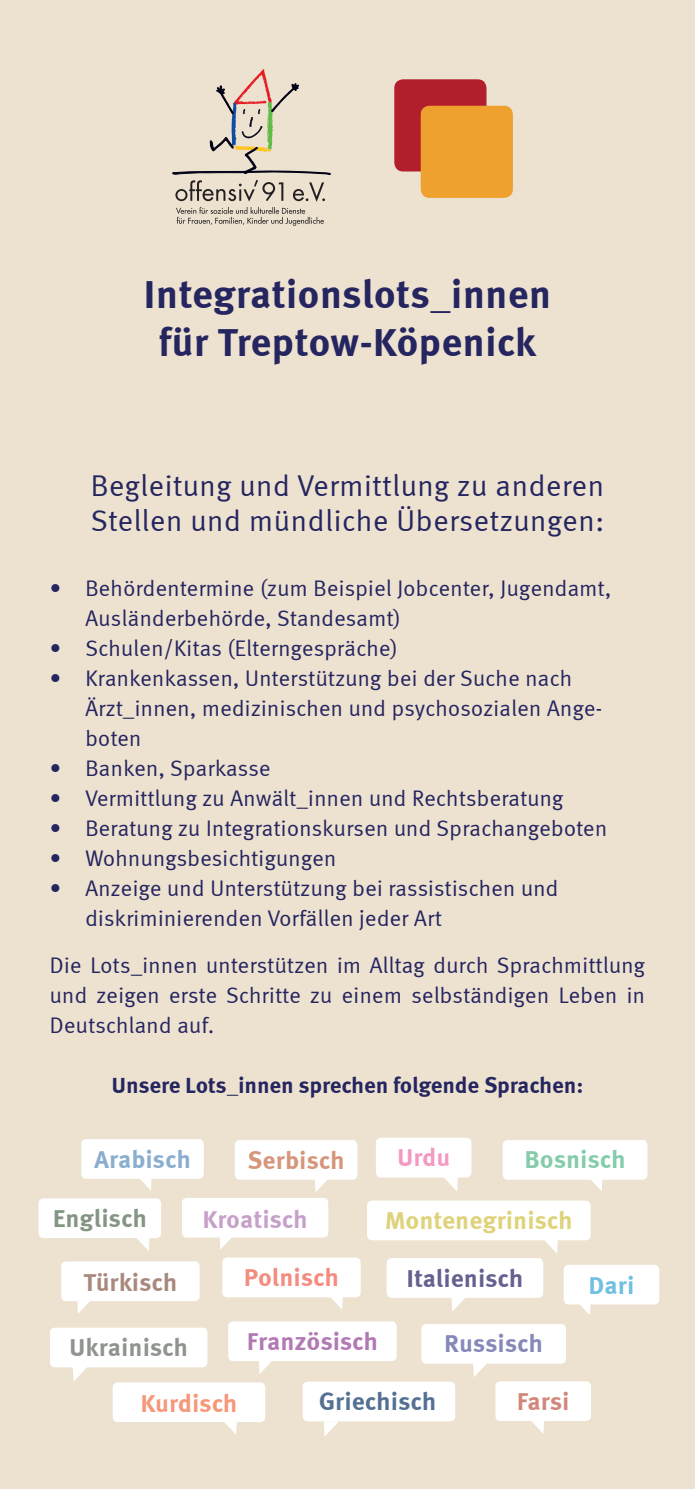
<style>
.page{position:relative;width:695px;height:1489px;background:#fff}
.page>*{position:absolute;margin:0;border:0;box-sizing:border-box;transform-origin:0 0}
.t1{font:700 40px "Meta Correspondence";color:#252560}
.t2{font:30px/35px "Meta Correspondence";color:#252560}
.t3{font:700 25px "Meta Correspondence";color:#ded37a}
.t4{font:700 25px "Meta Correspondence";color:#656190}
.t5{font:700 25px "Meta Correspondence";letter-spacing:-.005em;color:#b279b4}
.t6{font:700 25px "Meta Correspondence";color:#547194}
.t7{font:700 25px "Meta Correspondence";letter-spacing:-.005em;color:#8f958e}
.t8{font:700 25px "Meta Correspondence";letter-spacing:-.005em;color:#c7a0c9}
.t9{font:700 25px "Meta Correspondence";letter-spacing:-.01em;color:#f6977a}
.t10{font:700 25px "Meta Correspondence";letter-spacing:-.01em;color:#8688ba}
.t11{font:700 25px "Meta Correspondence";letter-spacing:-.005em;color:#84ccab}
.t12{font:700 25px "Meta Correspondence";letter-spacing:-.01em;color:#a8897d}
.t13{font:700 25px "Meta Correspondence";letter-spacing:-.005em;color:#f48c80}
.t14{font:700 25px "Meta Correspondence";letter-spacing:-.005em;color:#849584}
.t15{font:700 25px "Meta Correspondence";letter-spacing:-.005em;color:#8aaecf}
.t16{font:700 25px "Meta Correspondence";letter-spacing:-.005em;color:#d6967c}
.t17{font:700 25px "Meta Correspondence";letter-spacing:-.01em;color:#d1887a}
.t18{font:700 25px "Meta Correspondence";color:#71c0e1}
.t19{font:700 25px "Meta Correspondence";color:#f499c2}
.t20{font:22.5px/30px "Meta Correspondence";letter-spacing:-.01em;color:#252560}
.t21{font:700 22.5px "Meta Correspondence";letter-spacing:-.01em;color:#252560}
</style>
<div class="page">
<div style="left:0;top:0;width:694px;height:1488px;background:#ede2d0"></div>
<div style="left:302px;top:1381px;width:153px;height:40px;background:#fff;border-radius:5px"></div>
<svg style="left:324px;top:1421px;width:15px;height:15px"></svg>
<div style="left:563px;top:1264px;width:96px;height:40px;background:#fff;border-radius:5px"></div>
<svg style="left:575px;top:1304px;width:15px;height:11px"></svg>
<div style="left:113px;top:1382px;width:152px;height:39px;background:#fff;border-radius:5px"></div>
<svg style="left:221px;top:1421px;width:16px;height:13px"></svg>
<div style="left:386px;top:1257px;width:157px;height:40px;background:#fff;border-radius:5px"></div>
<svg style="left:451px;top:1297px;width:15px;height:14px"></svg>
<div style="left:421px;top:1323px;width:145px;height:40px;background:#fff;border-radius:5px"></div>
<svg style="left:473px;top:1363px;width:15px;height:14px"></svg>
<div style="left:376px;top:1137px;width:95px;height:40px;background:#fff;border-radius:5px"></div>
<svg style="left:442px;top:1177px;width:16px;height:14px"></svg>
<div style="left:50px;top:1327px;width:157px;height:40px;background:#fff;border-radius:5px"></div>
<svg style="left:73px;top:1367px;width:15px;height:14px"></svg>
<div style="left:502px;top:1139px;width:145px;height:40px;background:#fff;border-radius:5px"></div>
<svg style="left:587px;top:1179px;width:15px;height:12px"></svg>
<div style="left:228px;top:1321px;width:168px;height:39px;background:#fff;border-radius:5px"></div>
<svg style="left:259px;top:1360px;width:15px;height:13px"></svg>
<div style="left:495px;top:1381px;width:96px;height:39px;background:#fff;border-radius:5px"></div>
<svg style="left:529px;top:1420px;width:15px;height:13px"></svg>
<div style="left:222px;top:1257px;width:138px;height:40px;background:#fff;border-radius:5px"></div>
<svg style="left:327px;top:1297px;width:16px;height:12px"></svg>
<div style="left:61px;top:1261px;width:138px;height:39px;background:#fff;border-radius:5px"></div>
<svg style="left:77px;top:1300px;width:15px;height:13px"></svg>
<div style="left:182px;top:1197px;width:146px;height:40px;background:#fff;border-radius:5px"></div>
<svg style="left:219px;top:1237px;width:16px;height:12px"></svg>
<div style="left:39px;top:1198px;width:122px;height:39px;background:#fff;border-radius:5px"></div>
<svg style="left:134px;top:1237px;width:15px;height:13px"></svg>
<div style="left:81px;top:1138px;width:123px;height:40px;background:#fff;border-radius:5px"></div>
<svg style="left:136px;top:1178px;width:16px;height:12px"></svg>
<div style="left:235px;top:1139px;width:122px;height:40px;background:#fff;border-radius:5px"></div>
<svg style="left:314px;top:1179px;width:16px;height:13px"></svg>
<div style="left:367px;top:1200px;width:223px;height:40px;background:#fff;border-radius:5px"></div>
<svg style="left:542px;top:1240px;width:15px;height:13px"></svg>
<div style="left:394px;top:79px;width:92px;height:92px;background:#b11e2c;border-radius:9px"></div>
<div style="left:420px;top:106px;width:93px;height:92px;background:#eea12e;border-radius:9px"></div>
<svg style="left:172px;top:69px;width:159px;height:157px"></svg>
<p class="t1" style="left:143px;top:270px;width:409px">Integrationslots_innen</p>
<p class="t1" style="left:158px;top:318px;width:379px">für Treptow-Köpenick</p>
<p class="t2" style="left:90px;top:467px;width:515px">Begleitung und Vermittlung zu anderen<br>Stellen und mündliche Übersetzungen:</p>
<p class="t20" style="left:85px;top:572px;width:528px;text-indent:-35px">• Behördentermine (zum Beispiel Jobcenter, Jugendamt,<br>Ausländerbehörde, Standesamt)</p>
<p class="t20" style="left:50px;top:632px;width:350px">• Schulen/Kitas (Elterngespräche)</p>
<p class="t20" style="left:85px;top:662px;width:518px;text-indent:-35px">• Krankenkassen, Unterstützung bei der Suche nach<br>Ärzt_innen, medizinischen und psychosozialen Ange&shy;boten</p>
<p class="t20" style="left:50px;top:752px;width:222px">• Banken, Sparkasse</p>
<p class="t20" style="left:50px;top:782px;width:515px">• Vermittlung zu Anwält_innen und Rechtsberatung</p>
<p class="t20" style="left:50px;top:812px;width:559px">• Beratung zu Integrationskursen und Sprachangeboten</p>
<p class="t20" style="left:50px;top:842px;width:288px">• Wohnungsbesichtigungen</p>
<p class="t20" style="left:85px;top:872px;width:475px;text-indent:-35px">• Anzeige und Unterstützung bei rassistischen und diskriminierenden Vorfällen jeder Art</p>
<p class="t20" style="left:50px;top:949px;width:597px;text-align:justify">Die Lots_innen unterstützen im Alltag durch Sprachmittlung und zeigen erste Schritte zu einem selbständigen Leben in Deutschland auf.</p>
<p class="t21" style="left:112px;top:1071px;width:473px">Unsere Lots_innen sprechen folgende Sprachen:</p>
<p class="t15" style="left:94px;top:1144px;width:98px">Arabisch</p>
<p class="t16" style="left:247px;top:1145px;width:99px">Serbisch</p>
<p class="t19" style="left:397px;top:1142px;width:55px">Urdu</p>
<p class="t11" style="left:524px;top:1144px;width:103px">Bosnisch</p>
<p class="t14" style="left:53px;top:1202px;width:96px">Englisch</p>
<p class="t8" style="left:202px;top:1203px;width:107px">Kroatisch</p>
<p class="t3" style="left:385px;top:1205px;width:189px">Montenegrinisch</p>
<p class="t12" style="left:83px;top:1267px;width:95px">Türkisch</p>
<p class="t13" style="left:244px;top:1262px;width:97px">Polnisch</p>
<p class="t4" style="left:406px;top:1263px;width:119px">Italienisch</p>
<p class="t18" style="left:588px;top:1270px;width:47px">Dari</p>
<p class="t7" style="left:69px;top:1332px;width:120px">Ukrainisch</p>
<p class="t5" style="left:247px;top:1326px;width:133px">Französisch</p>
<p class="t10" style="left:444px;top:1327px;width:100px">Russisch</p>
<p class="t9" style="left:140px;top:1387px;width:99px">Kurdisch</p>
<p class="t6" style="left:318px;top:1386px;width:119px">Griechisch</p>
<p class="t17" style="left:517px;top:1386px;width:54px">Farsi</p>
</div>
